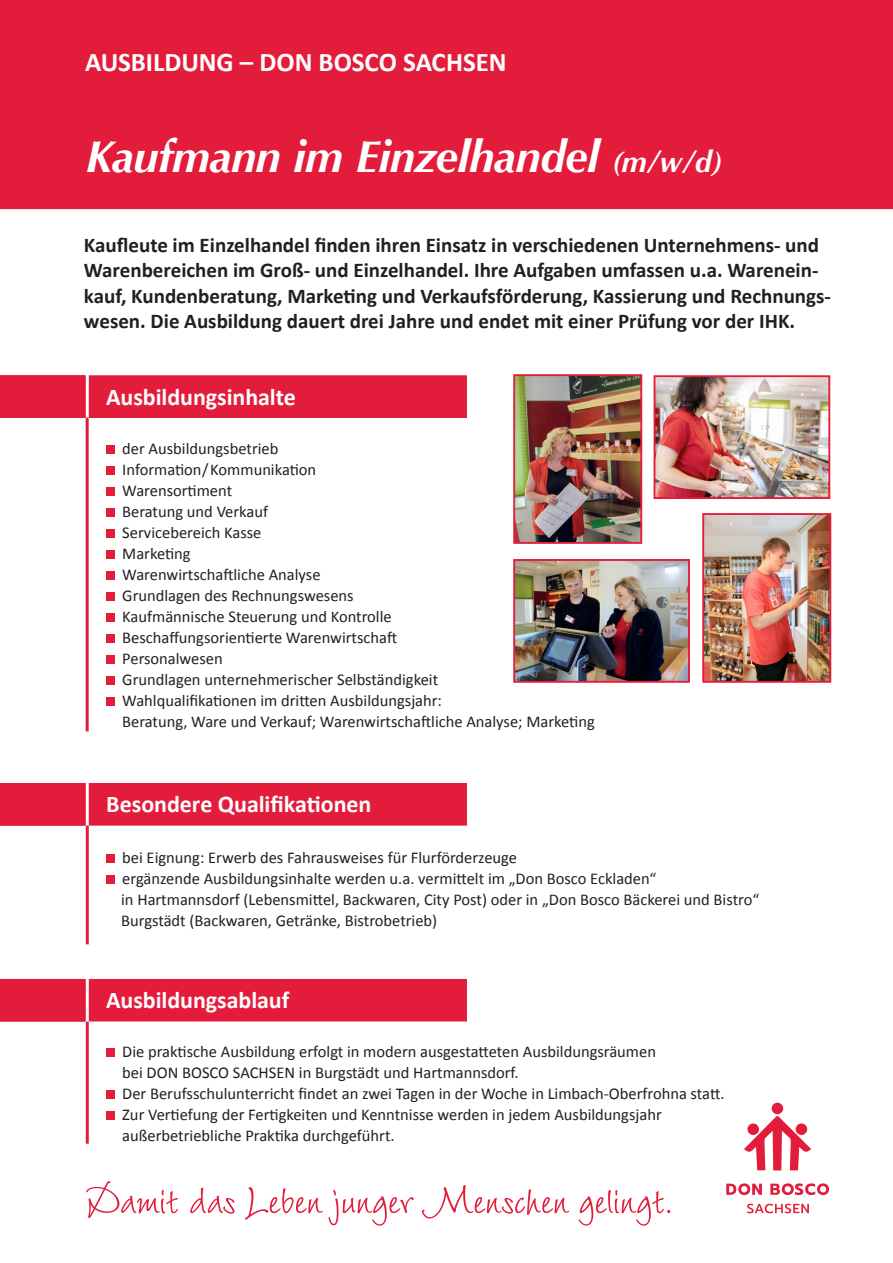
<style>
.page{position:relative;width:893px;height:1263px;background:#fff}
.page>*{position:absolute;margin:0;border:0;box-sizing:border-box;transform-origin:0 0}
.t1{font:55.5px "Wiesbaden Swing LT";letter-spacing:-.01em;color:#e41c3b}
.t2{font:italic 700 45px "Optima";letter-spacing:-.01em;color:#fff}
.t3{font:700 27px "Calibri";letter-spacing:-.005em;color:#fff}
.t4{font:700 24px "Calibri";letter-spacing:-.005em;color:#fff}
.t5{font:700 21px/25.5px "Calibri";color:#231f20}
.t6{font:16.5px/21px "Calibri";color:#231f20}
.s1{font-size:30px}
</style>
<div class="page">
<div style="left:0;top:0;width:893px;height:209px;background:#e41c3b"></div>
<div style="left:0;top:376px;width:466px;height:41px;background:#e41c3b"></div>
<div style="left:0;top:375px;width:467px;height:43px;border:2px solid #e41c3b"></div>
<svg style="left:0;top:375px;width:85px;height:43px"></svg>
<div style="left:106px;top:445px;width:9px;height:9px;background:#e41c3b"></div>
<div style="left:106px;top:466px;width:9px;height:9px;background:#e41c3b"></div>
<div style="left:106px;top:487px;width:9px;height:9px;background:#e41c3b"></div>
<div style="left:106px;top:508px;width:9px;height:9px;background:#e41c3b"></div>
<div style="left:106px;top:529px;width:9px;height:9px;background:#e41c3b"></div>
<div style="left:106px;top:550px;width:9px;height:9px;background:#e41c3b"></div>
<div style="left:106px;top:571px;width:9px;height:9px;background:#e41c3b"></div>
<div style="left:106px;top:592px;width:9px;height:9px;background:#e41c3b"></div>
<div style="left:106px;top:613px;width:9px;height:9px;background:#e41c3b"></div>
<div style="left:106px;top:634px;width:9px;height:9px;background:#e41c3b"></div>
<div style="left:106px;top:655px;width:9px;height:9px;background:#e41c3b"></div>
<div style="left:106px;top:676px;width:9px;height:9px;background:#e41c3b"></div>
<div style="left:106px;top:697px;width:9px;height:9px;background:#e41c3b"></div>
<div style="left:0;top:784px;width:466px;height:41px;background:#e41c3b"></div>
<div style="left:0;top:783px;width:467px;height:43px;border:2px solid #e41c3b"></div>
<svg style="left:0;top:783px;width:85px;height:43px"></svg>
<div style="left:106px;top:854px;width:9px;height:9px;background:#e41c3b"></div>
<div style="left:106px;top:875px;width:9px;height:9px;background:#e41c3b"></div>
<div style="left:0;top:980px;width:466px;height:41px;background:#e41c3b"></div>
<div style="left:0;top:979px;width:467px;height:42px;border:2px solid #e41c3b"></div>
<svg style="left:0;top:979px;width:85px;height:42px"></svg>
<div style="left:106px;top:1048px;width:9px;height:8px;background:#e41c3b"></div>
<div style="left:106px;top:1090px;width:9px;height:8px;background:#e41c3b"></div>
<div style="left:106px;top:1111px;width:9px;height:8px;background:#e41c3b"></div>
<hr style="left:86px;top:374px;width:3px;height:710px;background:#fff">
<hr style="left:86px;top:418px;width:3px;height:313px;background:#e41c3b">
<hr style="left:86px;top:825px;width:3px;height:119px;background:#e41c3b">
<hr style="left:86px;top:1021px;width:3px;height:123px;background:#e41c3b">
<svg style="left:726px;top:1183px;width:103px;height:12px"></svg>
<svg style="left:747px;top:1204px;width:62px;height:9px"></svg>
<svg style="left:744px;top:1103px;width:67px;height:67px"></svg>
<img style="left:516px;top:377px;width:123px;height:164px">
<div style="left:513px;top:374px;width:129px;height:170px;border:2px solid #e41c3b"></div>
<img style="left:516px;top:562px;width:171px;height:118px">
<div style="left:513px;top:559px;width:177px;height:124px;border:2px solid #e41c3b"></div>
<img style="left:705px;top:516px;width:123px;height:164px">
<div style="left:702px;top:513px;width:129px;height:170px;border:2px solid #e41c3b"></div>
<img style="left:657px;top:378px;width:170px;height:118px">
<div style="left:654px;top:375px;width:176px;height:124px;border:2px solid #e41c3b"></div>
<h3 class="t3" style="left:85px;top:45px;width:423px">AUSBILDUNG – DON BOSCO SACHSEN</h3>
<h2 class="t2" style="left:85px;top:130px;width:639px">Kaufmann im Einzelhandel <span class="s1">(m / w / d )</span></h2>
<p class="t5" style="left:84px;top:232px;width:748px">Kaufleute im Einzelhandel finden ihren Einsatz in verschiedenen Unternehmens- und Warenbereichen im Groß- und Einzelhandel. Ihre Aufgaben umfassen u.a. Warenein&shy;kauf, Kundenberatung, Marketing und Verkaufsförderung, Kassierung und Rechnungs&shy;wesen. Die Ausbildung dauert drei Jahre und endet mit einer Prüfung vor der IHK.</p>
<h3 class="t4" style="left:106px;top:382px;width:191px">Ausbildungsinhalte</h3>
<p class="t6" style="left:122px;top:438px;width:474px">der Ausbildungsbetrieb<br>Information/Kommunikation<br>Warensortiment<br>Beratung und Verkauf<br>Servicebereich Kasse<br>Marketing<br>Warenwirtschaftliche Analyse<br>Grundlagen des Rechnungswesens<br>Kaufmännische Steuerung und Kontrolle<br>Beschaffungsorientierte Warenwirtschaft<br>Personalwesen<br>Grundlagen unternehmerischer Selbständigkeit<br>Wahlqualifikationen im dritten Ausbildungsjahr:<br>Beratung, Ware und Verkauf; Warenwirtschaftliche Analyse; Marketing</p>
<h3 class="t4" style="left:106px;top:789px;width:267px">Besondere Qualifikationen</h3>
<p class="t6" style="left:121px;top:847px;width:640px">bei Eignung: Erwerb des Fahrausweises für Flurförderzeuge<br>ergänzende Ausbildungsinhalte werden u.a. vermittelt im „Don Bosco Eckladen“<br>in Hartmannsdorf (Lebensmittel, Backwaren, City Post) oder in „Don Bosco Bäckerei und Bistro“ Burgstädt (Backwaren, Getränke, Bistrobetrieb)</p>
<h3 class="t4" style="left:106px;top:984px;width:185px">Ausbildungsablauf</h3>
<p class="t6" style="left:122px;top:1041px;width:604px">Die praktische Ausbildung erfolgt in modern ausgestatteten Ausbildungsräumen<br>bei DON BOSCO SACHSEN in Burgstädt und Hartmannsdorf.<br>Der Berufsschulunterricht findet an zwei Tagen in der Woche in Limbach-Oberfrohna statt.</p>
<p class="t6" style="left:122px;top:1104px;width:541px">Zur Vertiefung der Fertigkeiten und Kenntnisse werden in jedem Ausbildungsjahr außerbetriebliche Praktika durchgeführt.</p>
<h1 class="t1" style="left:84px;top:1169px;width:591px">Damit das Leben junger Menschen gelingt.</h1>
</div>
